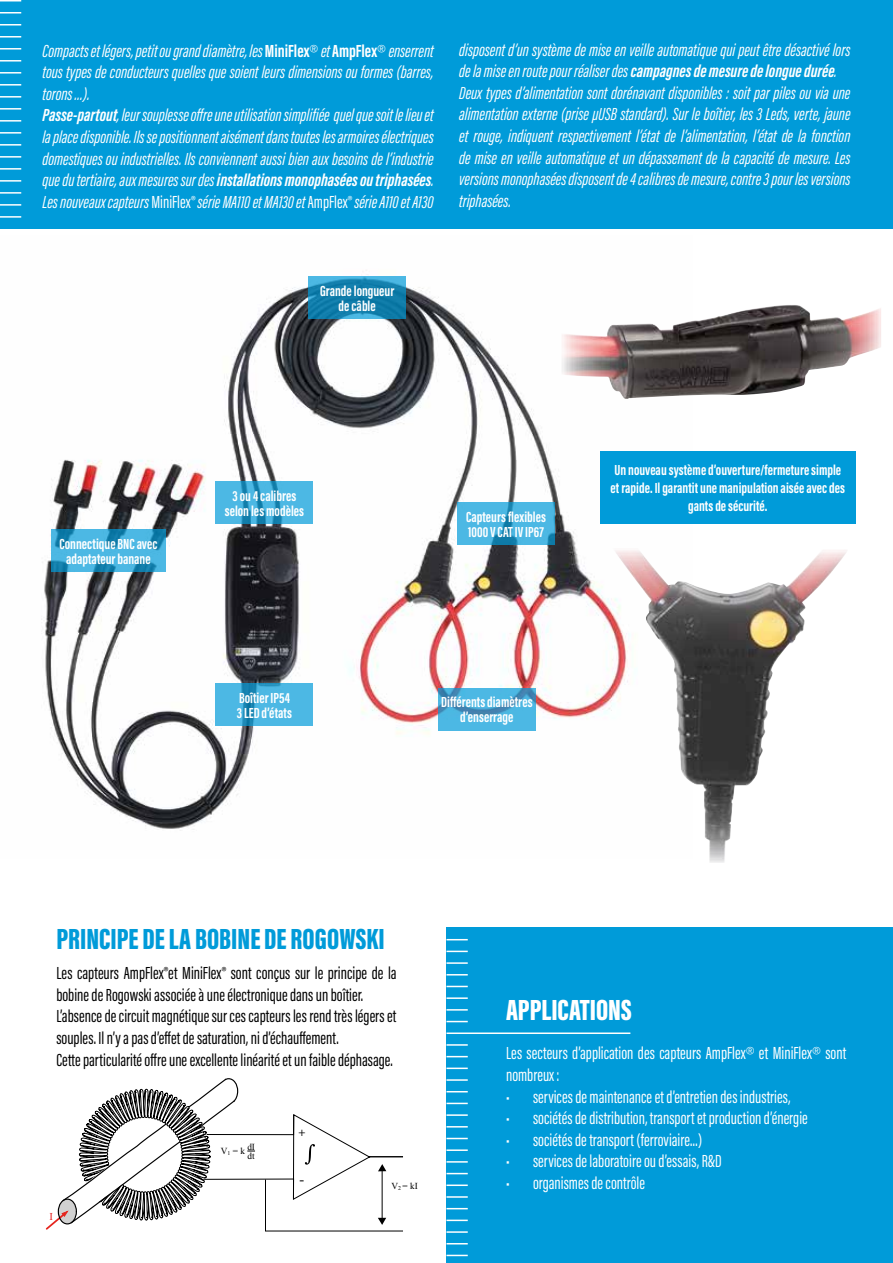
<style>
.page{position:relative;width:893px;height:1263px;background:#fff}
.page>*{position:absolute;margin:0;border:0;box-sizing:border-box;transform-origin:0 0}
.t1{font:900 30px "Acumin Pro Extra Cond";color:#009bd9}
.t2{font:900 30px "Acumin Pro Extra Cond";color:#fff}
.t3{font:italic 18px/21.6px "Acumin Pro Extra Cond";color:#fff}
.t4{font:18px/21.6px "Acumin Pro Extra Cond";color:#000}
.t5{font:18px/21.6px "Acumin Pro Extra Cond";color:#fff}
.t6{font:15.3px "Myriad Pro";color:#000}
.t7{font:700 15px/15px "Acumin Pro Extra Cond";color:#fff;text-align:center}
.t8{font:11.85px "Myriad Pro";color:#000}
.t9{font:10.65px "Times New Roman";color:#e41f1f}
.t10{font:9.3px "Times New Roman";color:#000}
.s1{font-weight:700;font-style:normal}
.s2{font-family:"Proxima Nova Ex Cn";font-style:normal}
.s3{font-weight:700}
.s4{font-style:normal}
.s5{font-family:"Proxima Nova Ex Cn"}
</style>
<div class="page">
<img style="left:41px;top:270px;width:652px;height:561px">
<div style="left:0;top:0;width:893px;height:229px;background:#009bd9"></div>
<hr style="left:0;top:0;width:21px;height:2px;background:#fff">
<hr style="left:0;top:108px;width:21px;height:2px;background:#fff">
<hr style="left:0;top:12px;width:21px;height:2px;background:#fff">
<hr style="left:0;top:120px;width:21px;height:2px;background:#fff">
<hr style="left:0;top:24px;width:21px;height:2px;background:#fff">
<hr style="left:0;top:132px;width:21px;height:2px;background:#fff">
<hr style="left:0;top:36px;width:21px;height:2px;background:#fff">
<hr style="left:0;top:144px;width:21px;height:2px;background:#fff">
<hr style="left:0;top:48px;width:21px;height:2px;background:#fff">
<hr style="left:0;top:156px;width:21px;height:2px;background:#fff">
<hr style="left:0;top:60px;width:21px;height:2px;background:#fff">
<hr style="left:0;top:168px;width:21px;height:2px;background:#fff">
<hr style="left:0;top:72px;width:21px;height:2px;background:#fff">
<hr style="left:0;top:180px;width:21px;height:2px;background:#fff">
<hr style="left:0;top:192px;width:21px;height:2px;background:#fff">
<hr style="left:0;top:204px;width:21px;height:2px;background:#fff">
<hr style="left:0;top:216px;width:21px;height:2px;background:#fff">
<hr style="left:0;top:84px;width:21px;height:2px;background:#fff">
<hr style="left:0;top:96px;width:21px;height:2px;background:#fff">
<div style="left:446px;top:927px;width:447px;height:336px;background:#009bd9"></div>
<svg style="left:446px;top:939px;width:22px;height:1px"></svg>
<svg style="left:446px;top:1056px;width:22px;height:1px"></svg>
<svg style="left:446px;top:1173px;width:22px;height:1px"></svg>
<hr style="left:446px;top:997px;width:22px;height:2px;background:#fff">
<hr style="left:446px;top:1114px;width:22px;height:2px;background:#fff">
<hr style="left:446px;top:1231px;width:22px;height:2px;background:#fff">
<svg style="left:446px;top:951px;width:22px;height:1px"></svg>
<hr style="left:446px;top:1067px;width:22px;height:2px;background:#fff">
<hr style="left:446px;top:1184px;width:22px;height:2px;background:#fff">
<svg style="left:446px;top:1009px;width:22px;height:1px"></svg>
<svg style="left:446px;top:1126px;width:22px;height:1px"></svg>
<svg style="left:446px;top:1243px;width:22px;height:1px"></svg>
<hr style="left:446px;top:962px;width:22px;height:2px;background:#fff">
<hr style="left:446px;top:1079px;width:22px;height:2px;background:#fff">
<hr style="left:446px;top:1196px;width:22px;height:2px;background:#fff">
<svg style="left:446px;top:1021px;width:22px;height:1px"></svg>
<svg style="left:446px;top:1138px;width:22px;height:1px"></svg>
<svg style="left:446px;top:1255px;width:22px;height:1px"></svg>
<svg style="left:446px;top:974px;width:22px;height:1px"></svg>
<svg style="left:446px;top:1091px;width:22px;height:1px"></svg>
<svg style="left:446px;top:1208px;width:22px;height:1px"></svg>
<hr style="left:446px;top:1032px;width:184px;height:2px;background:#fff">
<hr style="left:446px;top:1149px;width:22px;height:2px;background:#fff">
<svg style="left:446px;top:986px;width:22px;height:1px"></svg>
<svg style="left:446px;top:1103px;width:22px;height:1px"></svg>
<hr style="left:446px;top:1219px;width:22px;height:2px;background:#fff">
<hr style="left:446px;top:1044px;width:22px;height:2px;background:#fff">
<hr style="left:446px;top:1161px;width:22px;height:2px;background:#fff">
<svg style="left:308px;top:276px;width:98px;height:43px;background:#1986b3"></svg>
<svg style="left:438px;top:688px;width:98px;height:42px;background:#48abd7"></svg>
<svg style="left:216px;top:684px;width:97px;height:42px;background:#44b0dc"></svg>
<svg style="left:216px;top:481px;width:97px;height:43px;background:#40acd8"></svg>
<svg style="left:457px;top:503px;width:98px;height:42px;background:#43afdb"></svg>
<svg style="left:51px;top:529px;width:115px;height:43px;background:#3ba7d3"></svg>
<div style="left:600px;top:452px;width:255px;height:72px;background:#009bd9"></div>
<img style="left:611px;top:547px;width:236px;height:316px">
<svg style="left:46px;top:1078px;width:357px;height:153px"></svg>
<img style="left:560px;top:304px;width:321px;height:95px">
<p class="t3" style="left:43px;top:40px;width:393px">Compacts et légers, petit ou grand diamètre, les <span class="s1">MiniFlex</span><span class="s2">®</span> et <span class="s1">AmpFlex</span><span class="s2">®</span> enserrent tous types de conducteurs quelles que soient leurs dimensions ou formes (barres, torons …).<br><span class="s3">Passe-partout</span>, leur souplesse offre une utilisation simplifiée quel que soit le lieu et la place disponible. Ils se positionnent aisément dans toutes les armoires électriques domestiques ou industrielles. Ils conviennent aussi bien aux besoins de l’industrie que du tertiaire, aux mesures sur des <span class="s3">installations monophasées ou triphasées</span>.<br>Les nouveaux capteurs <span class="s4">MiniFlex®</span> série MA110 et MA130 et <span class="s4">AmpFlex®</span> série A110 et A130</p>
<p class="t3" style="left:459px;top:39px;width:393px">disposent d’un système de mise en veille automatique qui peut être désactivé lors de la mise en route pour réaliser des <span class="s3">campagnes de mesure de longue durée</span>.<br>Deux types d’alimentation sont dorénavant disponibles : soit par piles ou via une alimentation externe (prise µUSB standard). Sur le boîtier, les 3 Leds, verte, jaune et rouge, indiquent respectivement l’état de l’alimentation, l’état de la fonction de mise en veille automatique et un dépassement de la capacité de mesure. Les versions monophasées disposent de 4 calibres de mesure, contre 3 pour les versions triphasées.</p>
<p class="t7" style="left:320px;top:283px;width:76px">Grande longueur de câble</p>
<p class="t7" style="left:59px;top:536px;width:100px">Connectique BNC avec adaptateur banane</p>
<p class="t7" style="left:225px;top:488px;width:81px">3 ou 4 calibres selon les modèles</p>
<p class="t7" style="left:466px;top:509px;width:81px;text-align:left">Capteurs flexibles<br>1000 V CAT IV IP67</p>
<p class="t7" style="left:610px;top:461px;width:236px;line-height:18px">Un nouveau système d’ouverture/fermeture simple et rapide. Il garantit une manipulation aisée avec des gants de sécurité.</p>
<p class="t7" style="left:237px;top:690px;width:57px;text-align:left">Boîtier IP54<br>3 LED d’états</p>
<p class="t7" style="left:441px;top:694px;width:93px">Différents diamètres d’enserrage</p>
<h1 class="t1" style="left:56px;top:920px;width:330px">PRINCIPE DE LA BOBINE DE ROGOWSKI</h1>
<p class="t4" style="left:56px;top:962px;width:342px">Les capteurs AmpFlex®et MiniFlex® sont conçus sur le principe de la bobine de Rogowski associée à une électronique dans un boîtier.<br>L’absence de circuit magnétique sur ces capteurs les rend très légers et souples. Il n’y a pas d’effet de saturation, ni d’échauffement.<br>Cette particularité offre une excellente linéarité et un faible déphasage.</p>
<p class="t9" style="left:50px;top:1209px;width:5px">I</p>
<p class="t10" style="left:221px;top:1145px;width:36px">V<sub>1</sub> = k dI</p>
<p class="t10" style="left:248px;top:1150px;width:9px">dt</p>
<p class="t8" style="left:298px;top:1125px;width:9px">+</p>
<p class="t6" style="left:300px;top:1170px;width:6px">-</p>
<p class="t10" style="left:391px;top:1180px;width:28px">V<sub>2</sub> = kI</p>
<h1 class="t2" style="left:506px;top:992px;width:127px">APPLICATIONS</h1>
<p class="t5" style="left:506px;top:1042px;width:342px">Les secteurs d’application des capteurs AmpFlex<span class="s5">®</span> et MiniFlex<span class="s5">®</span> sont nombreux :</p>
<p class="t5" style="left:506px;top:1086px;width:286px">• services de maintenance et d’entretien des industries,</p>
<p class="t5" style="left:506px;top:1107px;width:303px">• sociétés de distribution, transport et production d’énergie</p>
<p class="t5" style="left:506px;top:1129px;width:198px">• sociétés de transport (ferroviaire…)</p>
<p class="t5" style="left:506px;top:1150px;width:217px">• services de laboratoire ou d’essais, R&amp;D</p>
<p class="t5" style="left:506px;top:1172px;width:141px">• organismes de contrôle</p>
</div>
